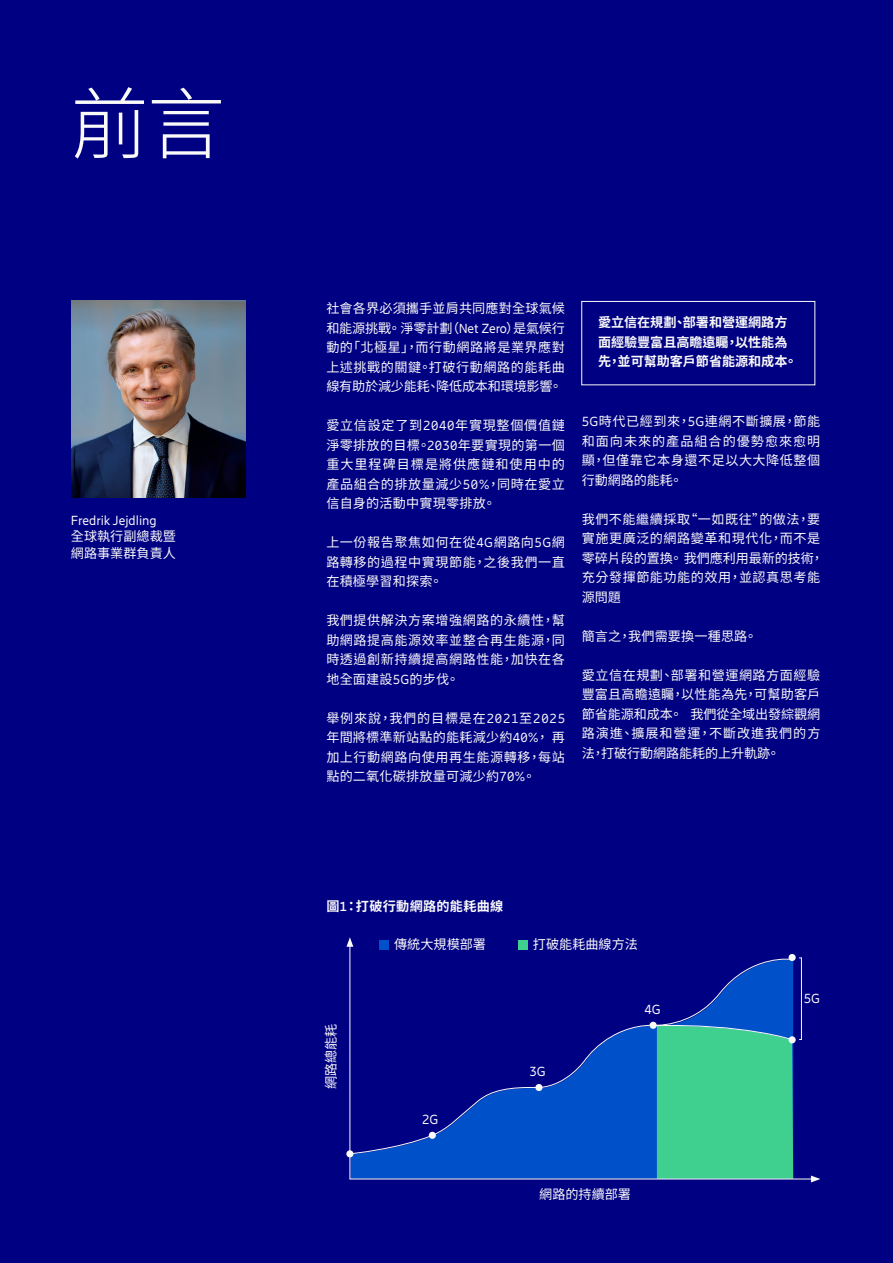
<style>
.page{position:relative;width:893px;height:1263px;background:#000082}
.page>*{position:absolute;margin:0;border:0;box-sizing:border-box;transform-origin:0 0}
.Intro_main_header_WH{font:300 78px "Noto Sans CJ Ktc";color:#fafafa}
.Intro_body_2nd_para{font:13.2px/19.5px "Noto Sans CJ Ktc";letter-spacing:.04em;color:#fafafa;text-align:justify}
.Pullout_text_WHITE{font:700 13.2px/19.5px "Noto Sans CJ Ktc";letter-spacing:-.005em;color:#fafafa}
.Intro_body_2nd_para-2{font:13.2px/16.5px "Noto Sans CJ Ktc";color:#fafafa}
.Intro_body_2nd_para-3{font:13.2px "Ericsson Hilda";color:#fafafa}
.Intro_body_2nd_para-4{font:13.2px "Noto Sans CJ Ktc";letter-spacing:.01em;color:#fafafa}
.Graph_title_BLACK{font:700 13.2px "Noto Sans CJ Ktc";letter-spacing:.025em;color:#fafafa}
.s1{font-family:"Ericsson Hilda"}
</style>
<div class="page">
<img style="left:72px;top:301px;width:173px;height:196px">
<div style="left:581px;top:301px;width:234px;height:84px;border:1px solid #fafafa"></div>
<svg style="left:349px;top:944px;width:462px;height:236px"></svg>
<svg style="left:346px;top:937px;width:7px;height:10px"></svg>
<svg style="left:811px;top:1175px;width:9px;height:7px"></svg>
<svg style="left:349px;top:954px;width:445px;height:225px"></svg>
<div style="left:346px;top:1150px;width:7px;height:7px;background:#fafafa;border-radius:50%"></div>
<div style="left:429px;top:1132px;width:7px;height:7px;background:#fafafa;border-radius:50%"></div>
<div style="left:535px;top:1084px;width:7px;height:7px;background:#fafafa;border-radius:50%"></div>
<div style="left:650px;top:1022px;width:7px;height:7px;background:#fafafa;border-radius:50%"></div>
<div style="left:789px;top:1036px;width:7px;height:7px;background:#fafafa;border-radius:50%"></div>
<div style="left:789px;top:954px;width:7px;height:7px;background:#fafafa;border-radius:50%"></div>
<div style="left:799px;top:957px;width:3px;height:83px;border:1px solid #fafafa"></div>
<div style="left:379px;top:940px;width:10px;height:9px;background:#0050ca"></div>
<div style="left:518px;top:940px;width:9px;height:9px;background:#3fcf8f"></div>
<p class="Intro_main_header_WH" style="left:71px;top:80px;width:156px">前言</p>
<p class="Intro_body_2nd_para-3" style="left:71px;top:513px;width:87px">Fredrik Jejdling</p>
<p class="Intro_body_2nd_para-2" style="left:71px;top:528px;width:107px">全球執行副總裁暨網路事業群負責人</p>
<p class="Intro_body_2nd_para" style="left:326px;top:299px;width:240px">社會各界必須攜手並肩共同應對全球氣候和能源挑戰。淨零計劃（<span class="s1">Net Zero</span>）是氣候行動的「北極星」，而行動網路將是業界應對上述挑戰的關鍵。打破行動網路的能耗曲線有助於減少能耗、降低成本和環境影響。</p>
<p class="Intro_body_2nd_para" style="left:326px;top:416px;width:240px">愛立信設定了到<span class="s1">2040</span>年實現整個價值鏈淨零排放的目標。<span class="s1">2030</span>年要實現的第一個重大里程碑目標是將供應鏈和使用中的產品組合的排放量減少<span class="s1">50%</span>，同時在愛立信自身的活動中實現零排放。</p>
<p class="Intro_body_2nd_para" style="left:326px;top:533px;width:240px">上一份報告聚焦如何在從<span class="s1">4G</span>網路向<span class="s1">5G</span>網路轉移的過程中實現節能，之後我們一直在積極學習和探索。</p>
<p class="Intro_body_2nd_para" style="left:326px;top:611px;width:240px">我們提供解決方案增強網路的永續性，幫助網路提高能源效率並整合再生能源，同時透過創新持續提高網路性能，加快在各地全面建設<span class="s1">5G</span>的步伐。</p>
<p class="Intro_body_2nd_para" style="left:326px;top:708px;width:240px">舉例來說，我們的目標是在<span class="s1">2021</span>至<span class="s1">2025</span>年間將標準新站點的能耗減少約<span class="s1">40%</span>，再加上行動網路向使用再生能源轉移，每站點的二氧化碳排放量可減少約<span class="s1">70%</span>。</p>
<p class="Pullout_text_WHITE" style="left:598px;top:313px;width:201px">愛立信在規劃、部署和營運網路方面經驗豐富且高瞻遠矚，以性能為先，並可幫助客戶節省能源和成本。</p>
<p class="Intro_body_2nd_para" style="left:582px;top:412px;width:240px"><span class="s1">5G</span>時代已經到來，<span class="s1">5G</span>連網不斷擴展，節能和面向未來的產品組合的優勢愈來愈明顯，但僅靠它本身還不足以大大降低整個行動網路的能耗。</p>
<p class="Intro_body_2nd_para" style="left:582px;top:509px;width:243px;text-align:left">我們不能繼續採取“一如既往”的做法，要實施更廣泛的網路變革和現代化，而不是零碎片段的置換。我們應利用最新的技術，充分發揮節能功能的效用，並認真思考能源問題</p>
<p class="Intro_body_2nd_para-4" style="left:582px;top:628px;width:177px">簡言之，我們需要換一種思路。</p>
<p class="Intro_body_2nd_para" style="left:582px;top:665px;width:240px">愛立信在規劃、部署和營運網路方面經驗豐富且高瞻遠矚，以性能為先，可幫助客戶節省能源和成本。我們從全域出發綜觀網路演進、擴展和營運，不斷改進我們的方法，打破行動網路能耗的上升軌跡。</p>
<p class="Graph_title_BLACK" style="left:326px;top:899px;width:178px">圖<span class="s1">1</span>：打破行動網路的能耗曲線</p>
<p class="Intro_body_2nd_para" style="left:322px;top:1089px;width:67px;rotate:-90deg">網路總能耗</p>
<p class="Intro_body_2nd_para-2" style="left:394px;top:936px;width:93px">傳統大規模部署</p>
<p class="Intro_body_2nd_para-2" style="left:533px;top:936px;width:106px">打破能耗曲線方法</p>
<p class="Intro_body_2nd_para-3" style="left:422px;top:1112px;width:18px">2G</p>
<p class="Intro_body_2nd_para-3" style="left:529px;top:1064px;width:18px">3G</p>
<p class="Intro_body_2nd_para-3" style="left:645px;top:1002px;width:18px">4G</p>
<p class="Intro_body_2nd_para-2" style="left:539px;top:1186px;width:93px">網路的持續部署</p>
<p class="Intro_body_2nd_para-3" style="left:804px;top:991px;width:18px">5G</p>
</div>
